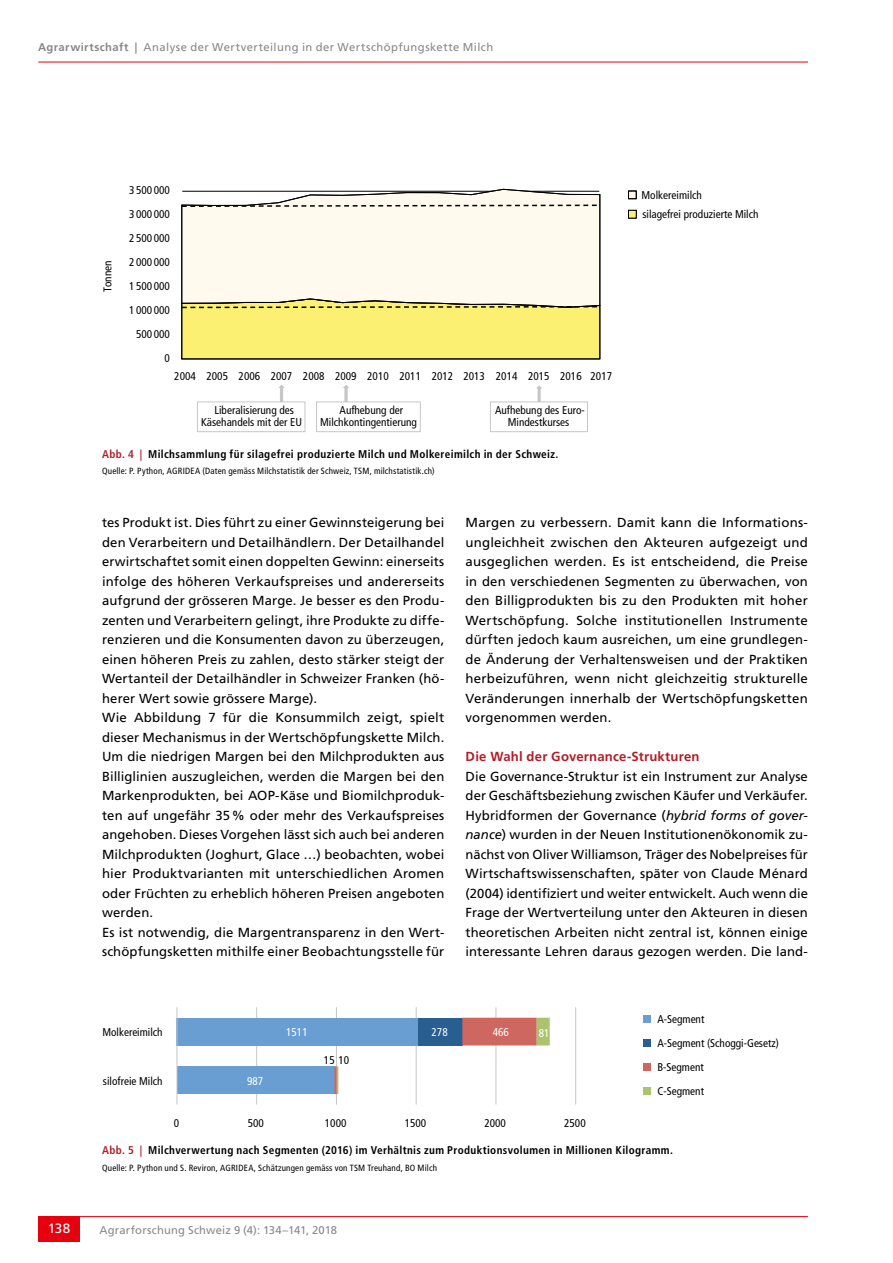
<style>
.page{position:relative;width:893px;height:1263px;background:#fff}
.page>*{position:absolute;margin:0;border:0;box-sizing:border-box;transform-origin:0 0}
.t1{font:13.5px "Frutiger LT Std";color:#fff}
.t2{font:13.2px/19.5px "Frutiger LT Std";letter-spacing:.01em;color:#000;text-align:justify}
.t3{font:700 13.2px "Frutiger LT Std";letter-spacing:.015em;color:#b21c27}
.t4{font:condensed 11.25px/24.2px "Frutiger LT Std";color:#000;text-align:center}
.t5{font:700 condensed 11.25px "Frutiger LT Std";letter-spacing:.03em;color:#000}
.t6{font:11.25px "Frutiger LT Std";letter-spacing:.035em;color:#878988}
.t7{font:11.25px "Frutiger LT Std";letter-spacing:.015em;color:#878988}
.t8{font:condensed 11.25px "Frutiger LT Std";color:#fff}
.t9{font:condensed 9px "Frutiger LT Std";letter-spacing:.02em;color:#000}
.s1{font-weight:700}
.s2{color:#b21c27}
.s3{font-style:italic}
</style>
<div class="page">
<hr style="left:38px;top:62px;width:770px;height:1px;background:#e7000e">
<hr style="left:38px;top:1216px;width:770px;height:1px;background:#e7000e">
<div style="left:38px;top:1216px;width:42px;height:26px;background:#e7000e"></div>
<svg style="left:181px;top:189px;width:419px;height:110px;background:#f9f4e8"></svg>
<div style="left:628px;top:191px;width:8px;height:8px;background:#fffaed"></div>
<div style="left:628px;top:191px;width:8px;height:8px;border:1px solid #000"></div>
<div style="left:628px;top:210px;width:8px;height:8px;background:#fbf071"></div>
<div style="left:628px;top:210px;width:8px;height:8px;border:1px solid #000"></div>
<svg style="left:278px;top:385px;width:7px;height:17px"></svg>
<svg style="left:343px;top:385px;width:6px;height:17px"></svg>
<svg style="left:536px;top:385px;width:6px;height:17px"></svg>
<div style="left:197px;top:402px;width:108px;height:30px;border:1px solid #c5c7c7"></div>
<div style="left:316px;top:402px;width:105px;height:30px;border:1px solid #c5c7c7"></div>
<div style="left:490px;top:402px;width:98px;height:30px;border:1px solid #c5c7c7"></div>
<svg style="left:181px;top:204px;width:420px;height:4px;background:#bbb7ae"></svg>
<svg style="left:181px;top:299px;width:419px;height:60px;background:#ede372"></svg>
<hr style="left:256px;top:1007px;width:1px;height:97px;background:#c5c7c7">
<hr style="left:336px;top:1007px;width:1px;height:97px;background:#c5c7c7">
<hr style="left:416px;top:1007px;width:1px;height:97px;background:#c5c7c7">
<hr style="left:496px;top:1007px;width:1px;height:97px;background:#c5c7c7">
<hr style="left:575px;top:1007px;width:1px;height:97px;background:#c5c7c7">
<div style="left:177px;top:1018px;width:241px;height:27px;background:#699ed2"></div>
<div style="left:177px;top:1066px;width:157px;height:28px;background:#699ed2"></div>
<svg style="left:334px;top:1018px;width:216px;height:76px"></svg>
<hr style="left:177px;top:1007px;width:1px;height:97px;background:#c5c7c7">
<div style="left:643px;top:1015px;width:8px;height:7px;background:#699ed2"></div>
<div style="left:643px;top:1039px;width:8px;height:8px;background:#285e90"></div>
<div style="left:643px;top:1063px;width:8px;height:8px;background:#ce6760"></div>
<div style="left:643px;top:1087px;width:8px;height:8px;background:#abc46c"></div>
<p class="t6" style="left:38px;top:40px;width:457px"><span class="s1">Agrarwirtschaft |</span> Analyse der Wertverteilung in der Wertschöpfungskette Milch</p>
<p class="t4" style="left:129px;top:178px;width:42px">3 500 000</p>
<p class="t4" style="left:129px;top:202px;width:42px">3 000 000</p>
<p class="t4" style="left:95px;top:292px;width:33px;rotate:-90deg">Tonnen</p>
<p class="t4" style="left:129px;top:226px;width:42px">2 500 000</p>
<p class="t4" style="left:129px;top:250px;width:42px">2 000 000</p>
<p class="t4" style="left:129px;top:274px;width:42px">1 500 000</p>
<p class="t4" style="left:129px;top:298px;width:42px">1 000 000</p>
<p class="t4" style="left:136px;top:322px;width:35px">500 000</p>
<p class="t4" style="left:165px;top:346px;width:7px">0</p>
<p class="t4" style="left:174px;top:364px;width:439px">2004 2005 2006 2007 2008 2009 2010 2011 2012 2013 2014 2015 2016 2017</p>
<p class="t4" style="left:201px;top:403px;width:102px;line-height:12.8px">Liberalisierung des<br>Käsehandels mit der EU</p>
<p class="t4" style="left:320px;top:404px;width:98px;line-height:12px">Aufhebung der<br>Milchkontingentierung</p>
<p class="t4" style="left:495px;top:404px;width:91px;line-height:12px">Aufhebung des Euro-<br>Mindestkurses</p>
<p class="t5" style="left:102px;top:447px;width:458px"><span class="s2">Abb. 4 |</span> Milchsammlung für silagefrei produzierte Milch und Molkereimilch in der Schweiz.</p>
<p class="t9" style="left:102px;top:465px;width:334px">Quelle: P. Python, AGRIDEA (Daten gemäss Milchstatistik der Schweiz, TSM, milchstatistik.ch)</p>
<p class="t4" style="left:641px;top:183px;width:62px">Molkereimilch</p>
<p class="t4" style="left:642px;top:202px;width:118px">silagefrei produzierte Milch</p>
<p class="t2" style="left:102px;top:513px;width:344px;text-align:left">tes Produkt ist. Dies führt zu einer Gewinnsteigerung bei den Verarbeitern und Detailhändlern. Der Detailhandel erwirtschaftet somit einen doppelten Gewinn: einerseits infolge des höheren Verkaufspreises und andererseits aufgrund der grösseren Marge. Je besser es den Produ&shy;zenten und Verarbeitern gelingt, ihre Produkte zu diffe&shy;renzieren und die Konsumenten davon zu überzeugen, einen höheren Preis zu zahlen, desto stärker steigt der Wertanteil der Detailhändler in Schweizer Franken (hö&shy;herer Wert sowie grössere Marge).<br>Wie Abbildung 7 für die Konsummilch zeigt, spielt dieser Mechanismus in der Wertschöpfungskette Milch.<br>Um die niedrigen Margen bei den Milchprodukten aus Billiglinien auszugleichen, werden die Margen bei den Markenprodukten, bei AOP-Käse und Biomilchproduk&shy;ten auf ungefähr 35% oder mehr des Verkaufspreises angehoben. Dieses Vorgehen lässt sich auch bei anderen Milchprodukten (Joghurt, Glace …) beobachten, wobei hier Produktvarianten mit unterschiedlichen Aromen oder Früchten zu erheblich höheren Preisen angeboten werden.<br>Es ist notwendig, die Margentransparenz in den Wert&shy;schöpfungsketten mithilfe einer Beobachtungsstelle für</p>
<p class="t2" style="left:466px;top:513px;width:344px">Margen zu verbessern. Damit kann die Informations&shy;ungleichheit zwischen den Akteuren aufgezeigt und ausgeglichen werden. Es ist entscheidend, die Preise in den verschiedenen Segmenten zu überwachen, von den Billigprodukten bis zu den Produkten mit hoher Wertschöpfung. Solche institutionellen Instrumente dürften jedoch kaum ausreichen, um eine grundlegen&shy;de Änderung der Verhaltensweisen und der Praktiken herbeizuführen, wenn nicht gleichzeitig strukturelle Veränderungen innerhalb der Wertschöpfungsketten vorgenommen werden.</p>
<p class="t3" style="left:466px;top:749px;width:236px">Die Wahl der Governance-Strukturen</p>
<p class="t2" style="left:466px;top:766px;width:344px">Die Governance-Struktur ist ein Instrument zur Analyse der Geschäftsbeziehung zwischen Käufer und Verkäufer.<br>Hybridformen der Governance (<span class="s3">hybrid forms of gover&shy;nance</span>) wurden in der Neuen Institutionenökonomik zu&shy;nächst von Oliver Williamson, Träger des Nobelpreises für Wirtschaftswissenschaften, später von Claude Ménard (2004) identifiziert und weiter entwickelt. Auch wenn die Frage der Wertverteilung unter den Akteuren in diesen theoretischen Arbeiten nicht zentral ist, können einige interessante Lehren daraus gezogen werden. Die land-</p>
<p class="t4" style="left:102px;top:1020px;width:62px">Molkereimilch</p>
<p class="t4" style="left:103px;top:1069px;width:61px">silofreie Milch</p>
<p class="t8" style="left:247px;top:1074px;width:18px">987</p>
<p class="t8" style="left:286px;top:1026px;width:23px">1511</p>
<p class="t8" style="left:432px;top:1026px;width:18px">278</p>
<p class="t4" style="left:324px;top:1048px;width:27px">15 10</p>
<p class="t8" style="left:493px;top:1026px;width:18px">466</p>
<p class="t8" style="left:539px;top:1026px;width:12px">81</p>
<p class="t4" style="left:174px;top:1111px;width:7px">0</p>
<p class="t4" style="left:248px;top:1111px;width:18px">500</p>
<p class="t4" style="left:325px;top:1111px;width:23px">1000</p>
<p class="t4" style="left:405px;top:1111px;width:23px">1500</p>
<p class="t4" style="left:484px;top:1111px;width:23px">2000</p>
<p class="t4" style="left:564px;top:1111px;width:23px">2500</p>
<p class="t4" style="left:657px;top:1007px;width:123px;text-align:left">A-Segment<br>A-Segment (Schoggi-Gesetz)<br>B-Segment<br>C-Segment</p>
<p class="t5" style="left:102px;top:1144px;width:572px"><span class="s2">Abb. 5 |</span> Milchverwertung nach Segmenten (2016) im Verhältnis zum Produktionsvolumen in Millionen Kilogramm.</p>
<p class="t9" style="left:102px;top:1162px;width:336px">Quelle: P. Python und S. Reviron, AGRIDEA, Schätzungen gemäss von TSM Treuhand, BO Milch</p>
<p class="t1" style="left:48px;top:1221px;width:24px">138</p>
<p class="t7" style="left:99px;top:1223px;width:239px">Agrarforschung Schweiz 9 (4): 134–141, 2018</p>
</div>
